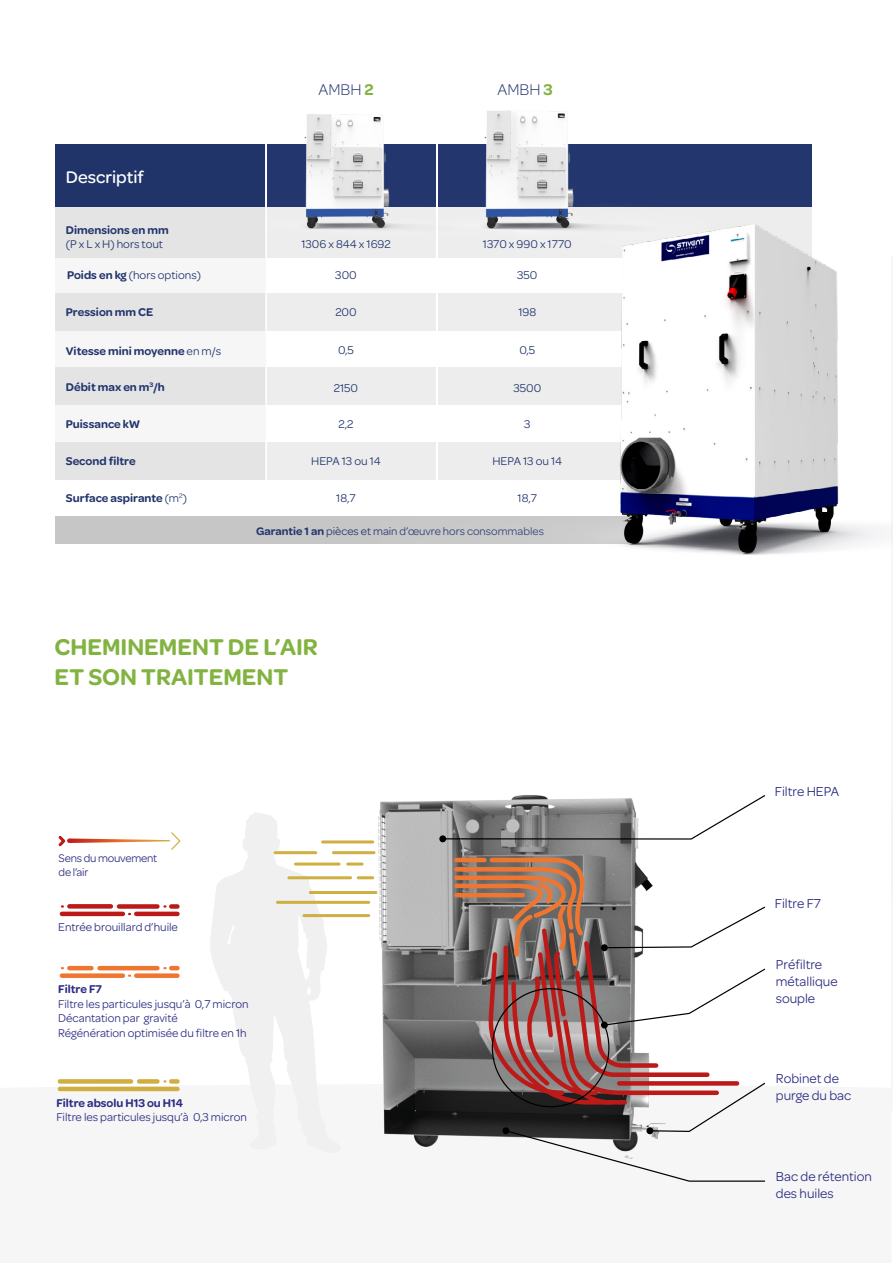
<style>
.page{position:relative;width:893px;height:1263px;background:#fff}
.page>*{position:absolute;margin:0;border:0;box-sizing:border-box;transform-origin:0 0}
.t1{font:600 24.45px/29.2px "Omnes";color:#82b340}
.t2{font:500 18px "Omnes";color:#fff}
.t3{font:300 16.5px "Omnes";color:#23366d}
.t4{font:13.95px/16.6px "Omnes";color:#2d2e83}
.t5{font:12px/14.5px "Omnes";color:#2d2e83}
.t6{font:12px "Omnes";color:#23366d}
.t7{font:600 12px "Omnes";color:#23366d}
.t8{font:600 12px "Omnes";color:#2d2e83}
.t9{font:11.7px/14.1px "Omnes";letter-spacing:-.015em;color:#2d2e83}
.t10{font:11.55px "Omnes";color:#23366d}
.s1{font-weight:600}
.s2{font-weight:400}
.s3{font-weight:600;color:#82b33f}
</style>
<div class="page">
<hr style="left:892px;top:256px;width:1px;height:855px;background:#f6f6f6">
<svg style="left:210px;top:813px;width:131px;height:340px"></svg>
<div style="left:56px;top:293px;width:582px;height:38px;background:#ededed"></div>
<div style="left:56px;top:368px;width:582px;height:37px;background:#e4e4e4"></div>
<div style="left:56px;top:442px;width:582px;height:38px;background:#e4e4e4"></div>
<div style="left:56px;top:144px;width:756px;height:62px;background:#23366d"></div>
<img style="left:267px;top:114px;width:77px;height:144px">
<img style="left:344px;top:110px;width:388px;height:148px">
<hr style="left:266px;top:136px;width:1px;height:394px;background:#fff">
<hr style="left:436px;top:136px;width:1px;height:394px;background:#fff">
<svg style="left:56px;top:144px;width:210px;height:224px"></svg>
<div style="left:56px;top:516px;width:582px;height:28px;background:#c6c6c6"></div>
<img style="left:381px;top:211px;width:511px;height:344px">
<svg style="left:58px;top:832px;width:123px;height:18px"></svg>
<hr style="left:62px;top:912px;width:61px;height:4px;background:#bc1a18">
<hr style="left:136px;top:912px;width:41px;height:4px;background:#bc1a18">
<svg style="left:69px;top:904px;width:42px;height:4px"></svg>
<div style="left:119px;top:904px;width:38px;height:5px;background:#bc1a18"></div>
<svg style="left:171px;top:904px;width:6px;height:5px"></svg>
<div style="left:62px;top:973px;width:61px;height:5px;background:#ee7631"></div>
<div style="left:136px;top:973px;width:41px;height:5px;background:#ee7631"></div>
<hr style="left:69px;top:966px;width:22px;height:4px;background:#ee7631">
<hr style="left:100px;top:966px;width:57px;height:4px;background:#ee7631">
<svg style="left:171px;top:966px;width:6px;height:4px"></svg>
<hr style="left:60px;top:1087px;width:117px;height:4px;background:#d0af42">
<div style="left:60px;top:1079px;width:71px;height:5px;background:#d0af42"></div>
<div style="left:139px;top:1079px;width:18px;height:5px;background:#d0af42"></div>
<svg style="left:171px;top:1079px;width:6px;height:5px"></svg>
<img style="left:348px;top:801px;width:345px;height:346px">
<hr style="left:310px;top:891px;width:66px;height:3px;background:#d0af42">
<hr style="left:277px;top:901px;width:92px;height:3px;background:#d0af42">
<hr style="left:304px;top:914px;width:65px;height:3px;background:#d0af42">
<hr style="left:323px;top:840px;width:50px;height:3px;background:#d0af42">
<hr style="left:295px;top:862px;width:44px;height:3px;background:#d0af42">
<hr style="left:333px;top:851px;width:41px;height:3px;background:#d0af42">
<hr style="left:275px;top:851px;width:41px;height:3px;background:#d0af42">
<hr style="left:348px;top:862px;width:14px;height:3px;background:#d0af42">
<hr style="left:358px;top:876px;width:15px;height:3px;background:#d0af42">
<hr style="left:289px;top:876px;width:62px;height:3px;background:#d0af42">
<div style="left:439px;top:835px;width:7px;height:7px;background:#000;border-radius:50%"></div>
<svg style="left:442px;top:795px;width:323px;height:44px"></svg>
<svg style="left:452px;top:855px;width:313px;height:327px"></svg>
<div style="left:601px;top:1021px;width:7px;height:7px;background:#000;border-radius:50%"></div>
<div style="left:646px;top:1127px;width:7px;height:7px;background:#000;border-radius:50%"></div>
<div style="left:502px;top:1127px;width:7px;height:7px;background:#000;border-radius:50%"></div>
<h2 class="t2" style="left:66px;top:165px;width:80px">Descriptif</h2>
<p class="t7" style="left:66px;top:221px;width:104px">Dimensions en mm</p>
<p class="t6" style="left:66px;top:236px;width:99px">(P x L x H) hors tout</p>
<p class="t6" style="left:67px;top:267px;width:135px"><span class="s1">Poids en kg</span> (hors options)</p>
<p class="t7" style="left:66px;top:303px;width:89px">Pression mm CE</p>
<p class="t7" style="left:66px;top:343px;width:157px">Vitesse mini moyenne <span class="s2">en m/s</span></p>
<p class="t7" style="left:66px;top:378px;width:100px">Débit max en m<sup>3</sup>/h</p>
<p class="t7" style="left:66px;top:415px;width:76px">Puissance kW</p>
<p class="t7" style="left:66px;top:452px;width:71px">Second filtre</p>
<p class="t7" style="left:66px;top:489px;width:123px">Surface aspirante <span class="s2">(m</span><sup>2</sup><span class="s2">)</span></p>
<h3 class="t3" style="left:319px;top:79px;width:56px">AMBH <span class="s3">2</span></h3>
<h3 class="t3" style="left:498px;top:79px;width:57px">AMBH <span class="s3">3</span></h3>
<p class="t6" style="left:301px;top:236px;width:91px">1306 x 844 x 1692</p>
<p class="t6" style="left:335px;top:267px;width:23px">300</p>
<p class="t6" style="left:483px;top:236px;width:90px">1370 x 990 x 1770</p>
<p class="t6" style="left:517px;top:267px;width:22px">350</p>
<p class="t6" style="left:335px;top:304px;width:23px">200</p>
<p class="t6" style="left:518px;top:304px;width:19px">198</p>
<p class="t6" style="left:338px;top:342px;width:17px">0,5</p>
<p class="t6" style="left:519px;top:342px;width:17px">0,5</p>
<p class="t6" style="left:334px;top:380px;width:26px">2150</p>
<p class="t6" style="left:339px;top:415px;width:16px">2,2</p>
<p class="t6" style="left:311px;top:453px;width:71px">HEPA 13 ou 14</p>
<p class="t6" style="left:513px;top:380px;width:29px">3500</p>
<p class="t6" style="left:524px;top:415px;width:8px">3</p>
<p class="t6" style="left:492px;top:453px;width:71px">HEPA 13 ou 14</p>
<p class="t6" style="left:336px;top:489px;width:21px">18,7</p>
<p class="t6" style="left:517px;top:489px;width:21px">18,7</p>
<p class="t10" style="left:256px;top:523px;width:289px"><span class="s1">Garantie 1 an</span> pièces et main d’œuvre hors consommables</p>
<h1 class="t1" style="left:55px;top:631px;width:265px">CHEMINEMENT DE L’AIR<br>ET SON TRAITEMENT</h1>
<p class="t9" style="left:59px;top:851px;width:100px">Sens du mouvement de l’air</p>
<p class="t5" style="left:58px;top:919px;width:121px">Entrée brouillard d’huile</p>
<p class="t8" style="left:58px;top:980px;width:45px">Filtre F7</p>
<p class="t5" style="left:58px;top:996px;width:192px">Filtre les particules jusqu’à 0,7 micron<br>Décantation par gravité<br>Régénération optimisée du filtre en 1h</p>
<p class="t8" style="left:56px;top:1094px;width:128px">Filtre absolu H13 ou H14</p>
<p class="t5" style="left:56px;top:1109px;width:192px">Filtre les particules jusqu’à 0,3 micron</p>
<p class="t4" style="left:775px;top:782px;width:66px">Filtre HEPA</p>
<p class="t4" style="left:775px;top:894px;width:48px">Filtre F7</p>
<p class="t4" style="left:776px;top:955px;width:63px">Préfiltre métallique souple</p>
<p class="t4" style="left:776px;top:1070px;width:77px">Robinet de purge du bac</p>
<p class="t4" style="left:776px;top:1167px;width:98px">Bac de rétention des huiles</p>
</div>
